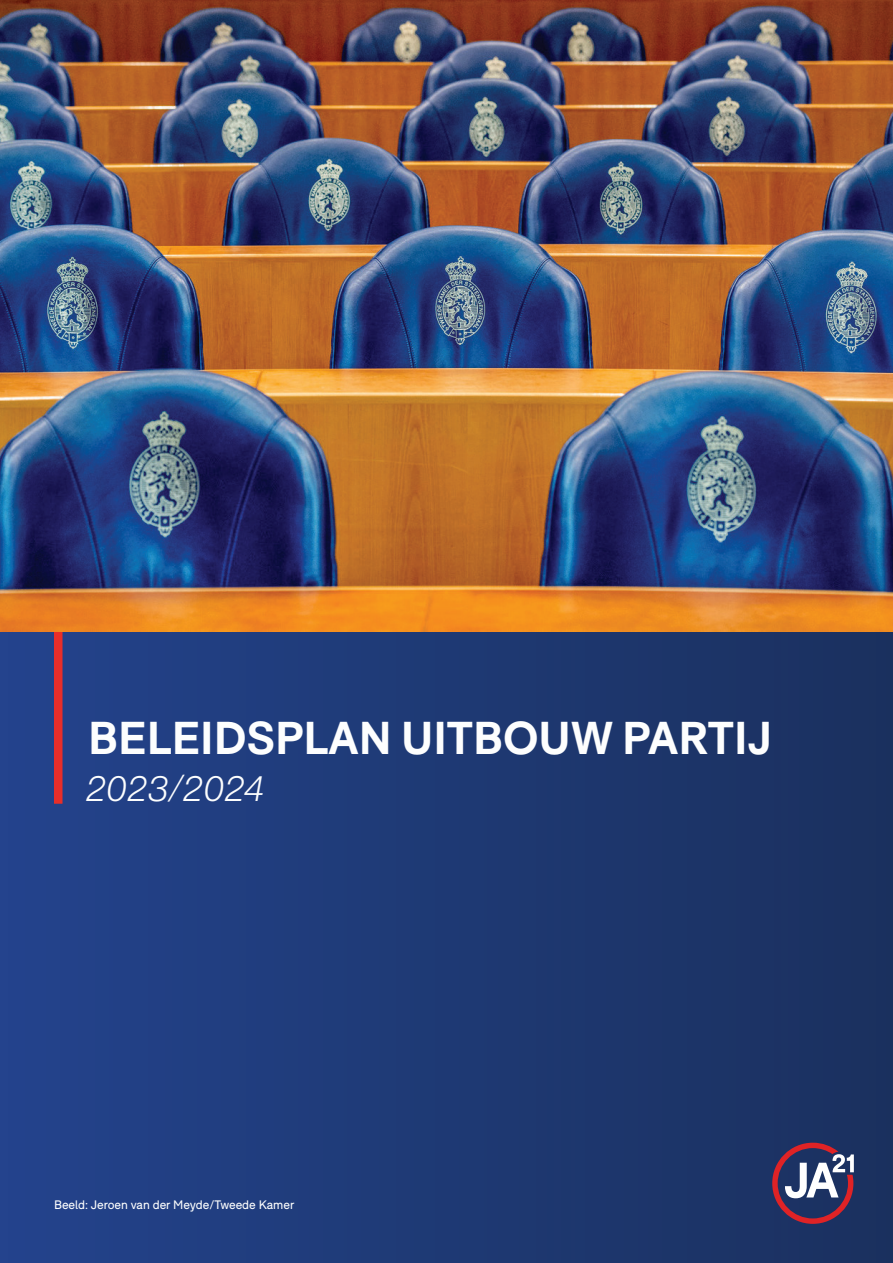
<style>
.page{position:relative;width:893px;height:1263px;background:#fff}
.page>*{position:absolute;margin:0;border:0;box-sizing:border-box;transform-origin:0 0}
.t1{font:700 45px "F37 Bolton";color:#fdfefe}
.t2{font:italic 300 36px "F37 Bolton";color:#fdfefe}
.t3{font:12px "F37 Bolton";color:#fdfefe}
</style>
<div class="page">
<div style="left:0;top:631px;width:893px;height:632px;background:linear-gradient(to right,#23438c,#1a305e)"></div>
<div style="left:54px;top:631px;width:9px;height:173px;background:#e82e29"></div>
<svg style="left:772px;top:1143px;width:82px;height:81px;background:#615071"></svg>
<img style="left:0;top:0;width:893px;height:631px">
<p class="t1" style="left:88px;top:710px;width:685px">BELEIDSPLAN UITBOUW PARTIJ</p>
<p class="t2" style="left:84px;top:767px;width:180px">2023/2024</p>
<p class="t3" style="left:54px;top:1198px;width:242px">Beeld: Jeroen van der Meyde/Tweede Kamer</p>
</div>
